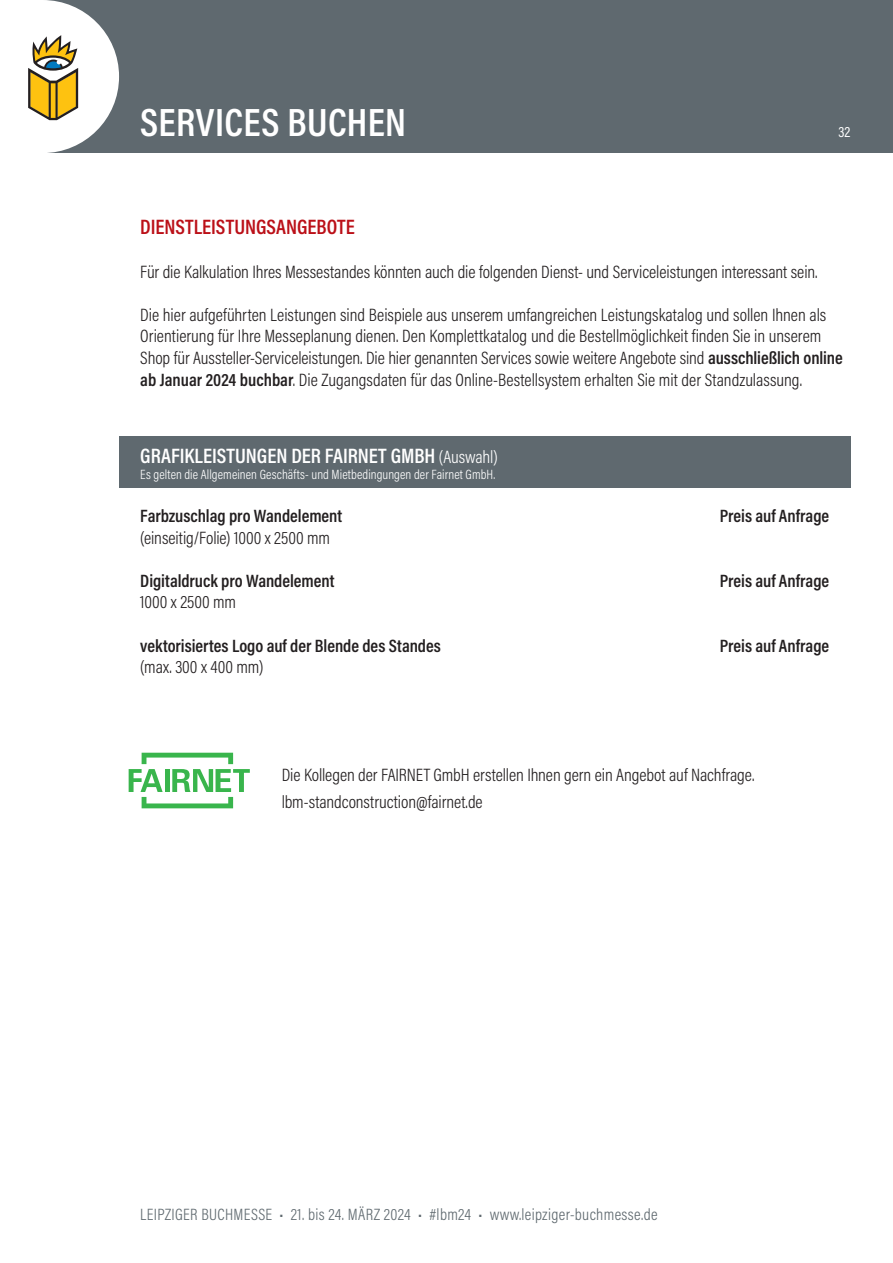
<style>
.page{position:relative;width:893px;height:1263px;background:#fff}
.page>*{position:absolute;margin:0;border:0;box-sizing:border-box;transform-origin:0 0}
.t1{font:600 39.75px "Acumin Pro Cond";letter-spacing:.01em;color:#fff}
.t2{font:600 21px "Acumin Pro Cond";letter-spacing:-.005em;color:#fff}
.t3{font:600 21px "Acumin Pro Cond";color:#bb1018}
.t4{font:300 18px/21.6px "Acumin Pro Cond";color:#231f20}
.t5{font:600 18px "Acumin Pro Cond";letter-spacing:-.005em;color:#231f20}
.t6{font:300 16.5px "Acumin Pro Cond";letter-spacing:.02em;color:#5f696f}
.t7{font:15px "Acumin Pro Cond";color:#fff}
.t8{font:300 13.5px "Acumin Pro Cond";letter-spacing:.005em;color:#fff}
.s1{font-weight:600}
.s2{font-weight:300;font-size:18px}
</style>
<div class="page">
<div style="left:43px;top:0;width:850px;height:153px;background:#5f696f"></div>
<svg style="left:28px;top:0;width:91px;height:153px"></svg>
<div style="left:119px;top:437px;width:731px;height:51px;background:#5f696f"></div>
<svg style="left:129px;top:753px;width:121px;height:55px"></svg>
<h1 class="t1" style="left:140px;top:96px;width:267px">SERVICES BUCHEN</h1>
<p class="t7" style="left:838px;top:122px;width:13px">32</p>
<p class="t3" style="left:140px;top:213px;width:216px">DIENSTLEISTUNGSANGEBOTE</p>
<p class="t4" style="left:140px;top:260px;width:679px">Für die Kalkulation Ihres Messestandes könnten auch die folgenden Dienst- und Serviceleistungen interessant sein.</p>
<p class="t4" style="left:140px;top:304px;width:704px">Die hier aufgeführten Leistungen sind Beispiele aus unserem umfangreichen Leistungskatalog und sollen Ihnen als Orientierung für Ihre Messeplanung dienen. Den Komplettkatalog und die Bestellmöglichkeit finden Sie in unserem Shop für Aussteller-Serviceleistungen. Die hier genannten Services sowie weitere Angebote sind <span class="s1">ausschließlich online ab Januar 2024 buchbar</span>. Die Zugangsdaten für das Online-Bestellsystem erhalten Sie mit der Standzulassung.</p>
<p class="t2" style="left:140px;top:442px;width:359px">GRAFIKLEISTUNGEN DER FAIRNET GMBH <span class="s2">(Auswahl)</span></p>
<p class="t8" style="left:140px;top:465px;width:356px">Es gelten die Allgemeinen Geschäfts- und Mietbedingungen der Fairnet GmbH.</p>
<p class="t5" style="left:140px;top:504px;width:203px">Farbzuschlag pro Wandelement</p>
<p class="t5" style="left:720px;top:504px;width:111px">Preis auf Anfrage</p>
<p class="t4" style="left:140px;top:526px;width:191px">(einseitig/Folie) 1000 x 2500 mm</p>
<p class="t5" style="left:140px;top:569px;width:196px">Digitaldruck pro Wandelement</p>
<p class="t5" style="left:720px;top:569px;width:111px">Preis auf Anfrage</p>
<p class="t4" style="left:140px;top:591px;width:97px">1000 x 2500 mm</p>
<p class="t5" style="left:140px;top:634px;width:302px">vektorisiertes Logo auf der Blende des Standes</p>
<p class="t5" style="left:720px;top:634px;width:111px">Preis auf Anfrage</p>
<p class="t4" style="left:140px;top:656px;width:125px">(max. 300 x 400 mm)</p>
<p class="t4" style="left:282px;top:761px;width:474px;line-height:27px">Die Kollegen der FAIRNET GmbH erstellen Ihnen gern ein Angebot auf Nachfrage. lbm-standconstruction@fairnet.de</p>
<p class="t6" style="left:140px;top:1204px;width:519px">LEIPZIGER BUCHMESSE • 21. bis 24. MÄRZ 2024 • #lbm24 • www.leipziger-buchmesse.de</p>
</div>
